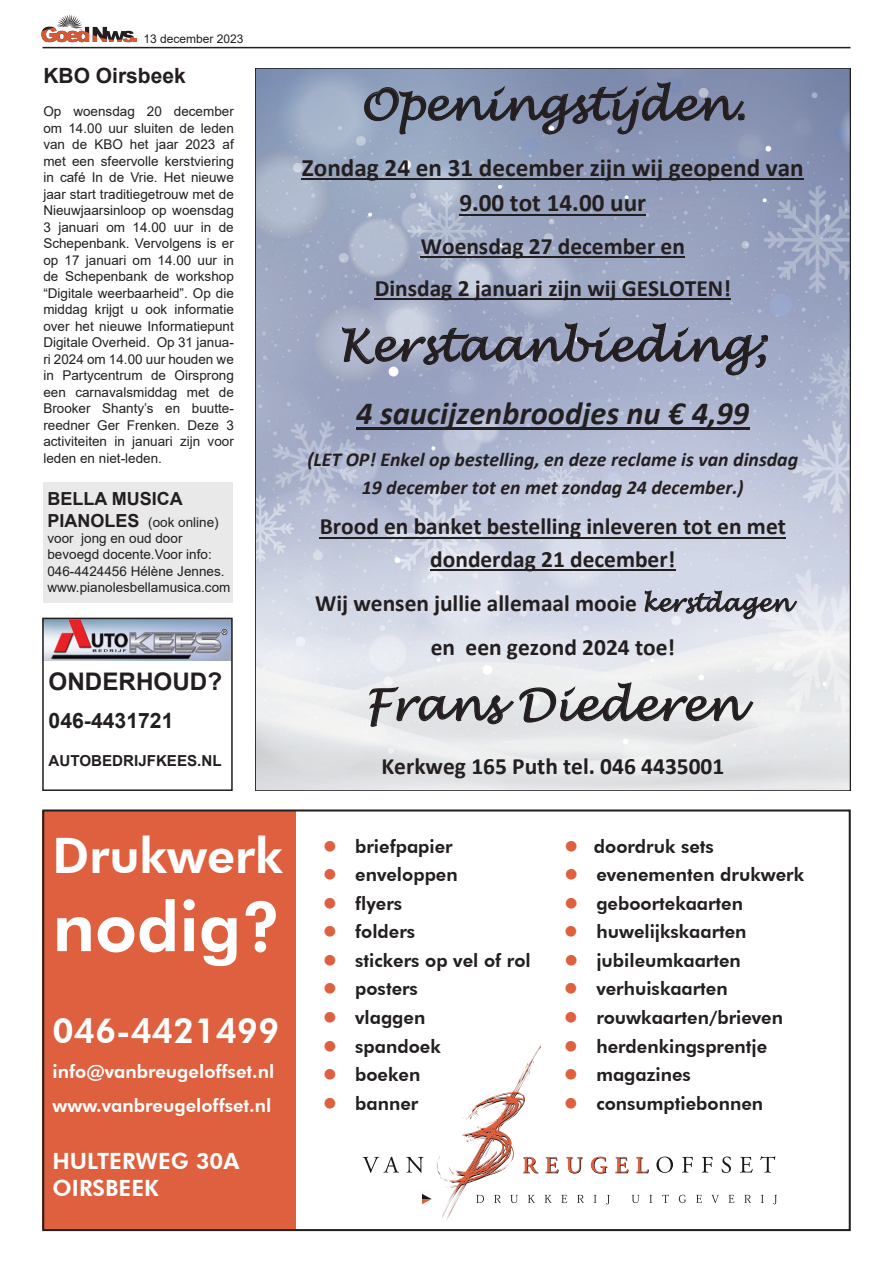
<style>
.page{position:relative;width:893px;height:1263px;background:#fff}
.page>*{position:absolute;margin:0;border:0;box-sizing:border-box;transform-origin:0 0}
.t1{font:800 68.7px "Futura BT";color:#fff}
.t2{font:800 48.9px "Futura BT";color:#fff}
.t3{font:italic 43.2px "Lucida Handwriting";color:#231f20}
.t4{font:800 34.65px "Futura BT";color:#fff}
.t5{font:italic 700 32.4px "Calibri";color:#231f20}
.t6{font:700 25.2px/35.2px "Calibri";color:#231f20;text-align:center}
.t7{font:700 24.3px "Arial";color:#231f20}
.t8{font:700 23.4px/41.8px "Calibri";color:#231f20;text-align:center}
.t9{font:800 22.35px/26.8px "Futura BT";color:#fff}
.t10{font:700 21.15px "Arial";color:#231f20}
.t11{font:700 21px "Arial";color:#231f20}
.t12{font:italic 700 19.8px/27.9px "Calibri";color:#231f20;text-align:center}
.t13{font:800 18.3px "Futura BT";color:#231f20}
.t14{font:800 18.3px/34.7px "Futura BT";color:#fff}
.t15{font:700 18px "Arial";color:#231f20}
.t16{font:700 15.15px "Arial";color:#231f20}
.t17{font:13.5px/16.5px "Arial";color:#231f20;text-align:justify}
.t18{font:12px "Arial";color:#231f20}
.s1{font-weight:700;font-size:18px}
.s2{font-family:"Lucida Handwriting";font-weight:400;font-style:italic}
.s3{color:#de603e}
</style>
<div class="page">
<hr style="left:43px;top:47px;width:807px;height:1px;background:#231f20">
<svg style="left:41px;top:14px;width:96px;height:28px"></svg>
<img style="left:258px;top:71px;width:589px;height:717px">
<hr style="left:302px;top:178px;width:502px;height:2px;background:#231f20">
<hr style="left:459px;top:214px;width:187px;height:1px;background:#231f20">
<hr style="left:421px;top:256px;width:264px;height:2px;background:#231f20">
<hr style="left:375px;top:298px;width:356px;height:2px;background:#231f20">
<hr style="left:356px;top:427px;width:393px;height:2px;background:#231f20">
<hr style="left:320px;top:537px;width:466px;height:1px;background:#231f20">
<hr style="left:430px;top:570px;width:245px;height:1px;background:#231f20">
<div style="left:42px;top:811px;width:254px;height:418px;background:#de603e"></div>
<svg style="left:363px;top:1156px;width:36px;height:17px"></svg>
<svg style="left:591px;top:1156px;width:17px;height:17px"></svg>
<svg style="left:615px;top:1157px;width:14px;height:16px"></svg>
<svg style="left:636px;top:1157px;width:13px;height:16px"></svg>
<svg style="left:656px;top:1156px;width:17px;height:17px"></svg>
<svg style="left:682px;top:1157px;width:11px;height:15px"></svg>
<svg style="left:702px;top:1157px;width:10px;height:15px"></svg>
<svg style="left:722px;top:1156px;width:9px;height:17px"></svg>
<svg style="left:740px;top:1157px;width:13px;height:15px"></svg>
<svg style="left:760px;top:1156px;width:15px;height:16px"></svg>
<svg style="left:594px;top:1195px;width:3px;height:8px"></svg>
<svg style="left:606px;top:1195px;width:4px;height:9px"></svg>
<svg style="left:632px;top:1195px;width:7px;height:8px"></svg>
<svg style="left:649px;top:1195px;width:3px;height:8px"></svg>
<svg style="left:662px;top:1195px;width:7px;height:8px"></svg>
<svg style="left:679px;top:1195px;width:7px;height:8px"></svg>
<svg style="left:696px;top:1195px;width:6px;height:8px"></svg>
<svg style="left:712px;top:1195px;width:7px;height:8px"></svg>
<svg style="left:729px;top:1195px;width:5px;height:8px"></svg>
<svg style="left:744px;top:1195px;width:7px;height:8px"></svg>
<svg style="left:761px;top:1195px;width:3px;height:8px"></svg>
<svg style="left:773px;top:1195px;width:4px;height:9px"></svg>
<svg style="left:406px;top:1045px;width:178px;height:175px"></svg>
<div style="left:42px;top:809px;width:809px;height:422px;border:2px solid #231f20"></div>
<img style="left:45px;top:621px;width:185px;height:39px">
<div style="left:42px;top:618px;width:191px;height:173px;border:2px solid #231f20"></div>
<div style="left:43px;top:482px;width:189px;height:121px;background:#e9e9e9"></div>
<p class="t18" style="left:143px;top:30px;width:102px">13 december 2023</p>
<h3 class="t11" style="left:43px;top:61px;width:144px">KBO Oirsbeek</h3>
<p class="t17" style="left:43px;top:103px;width:192px">Op woensdag 20 december om 14.00 uur sluiten de leden van de KBO het jaar 2023 af met een sfeervolle kerstviering in café In de Vrie. Het nieuwe jaar start traditiegetrouw met de Nieuwjaarsinloop op woensdag 3 januari om 14.00 uur in de Schepenbank. Vervolgens is er op 17 januari om 14.00 uur in de Schepenbank de workshop “Digitale weerbaarheid”. Op die middag krijgt u ook informatie over het nieuwe Informatiepunt Digitale Overheid. Op 31 janua&shy;ri 2024 om 14.00 uur houden we in Partycentrum de Oirsprong een carnavalsmiddag met de Brooker Shanty’s en buutte&shy;reedner Ger Frenken. Deze 3 activiteiten in januari zijn voor leden en niet-leden.</p>
<h3 class="t15" style="left:47px;top:486px;width:137px">BELLA MUSICA</h3>
<p class="t17" style="left:47px;top:514px;width:185px;text-align:left"><span class="s1">PIANOLES</span> (ook online) voor jong en oud door bevoegd docente.Voor info:<br>046-4424456 Hélène Jennes. www.pianolesbellamusica.com</p>
<h3 class="t7" style="left:49px;top:665px;width:175px">ONDERHOUD?</h3>
<h3 class="t10" style="left:49px;top:706px;width:126px">046-4431721</h3>
<p class="t16" style="left:49px;top:750px;width:175px">AUTOBEDRIJFKEES.NL</p>
<h3 class="t3" style="left:360px;top:78px;width:388px">Openingstijden.</h3>
<h3 class="t6" style="left:302px;top:149px;width:503px">Zondag 24 en 31 december zijn wij geopend van<br>9.00 tot 14.00 uur</h3>
<h3 class="t8" style="left:375px;top:225px;width:358px">Woensdag 27 december en<br>Dinsdag 2 januari zijn wij GESLOTEN!</h3>
<h3 class="t3" style="left:339px;top:319px;width:430px">Kerstaanbieding;</h3>
<h3 class="t5" style="left:356px;top:390px;width:395px">4 saucijzenbroodjes nu € 4,99</h3>
<h3 class="t12" style="left:307px;top:445px;width:492px">(LET OP! Enkel op bestelling, en deze reclame is van dinsdag<br>19 december tot en met zondag 24 december.)</h3>
<h3 class="t8" style="left:320px;top:509px;width:468px;line-height:33px">Brood en banket bestelling inleveren tot en met donderdag 21 december!</h3>
<h3 class="t8" style="left:315px;top:581px;width:477px;line-height:43.8px">Wij wensen jullie allemaal mooie <span class="s2">kerstdagen </span>en een gezond 2024 toe!</h3>
<h3 class="t3" style="left:364px;top:679px;width:378px">Frans Diederen</h3>
<h3 class="t8" style="left:381px;top:745px;width:344px">Kerkweg 165 Puth tel. 046 4435001</h3>
<h2 class="t2" style="left:53px;top:826px;width:232px">Drukwerk</h2>
<h1 class="t1" style="left:53px;top:885px;width:230px">nodig?</h1>
<h3 class="t4" style="left:53px;top:1009px;width:228px">046-4421499</h3>
<h3 class="t14" style="left:53px;top:1053px;width:223px">info@vanbreugeloffset.nl www.vanbreugeloffset.nl</h3>
<h3 class="t9" style="left:53px;top:1147px;width:188px">HULTERWEG 30A<br>OIRSBEEK</h3>
<h3 class="t13" style="left:323px;top:835px;width:131px"><span class="s3">●</span> briefpapier</h3>
<h3 class="t13" style="left:564px;top:835px;width:151px"><span class="s3">●</span> doordruk sets</h3>
<h3 class="t13" style="left:323px;top:864px;width:136px"><span class="s3">●</span> enveloppen</h3>
<h3 class="t13" style="left:564px;top:864px;width:241px"><span class="s3">●</span> evenementen drukwerk</h3>
<h3 class="t13" style="left:323px;top:892px;width:81px"><span class="s3">●</span> flyers</h3>
<h3 class="t13" style="left:564px;top:892px;width:180px"><span class="s3">●</span> geboortekaarten</h3>
<h3 class="t13" style="left:323px;top:921px;width:94px"><span class="s3">●</span> folders</h3>
<h3 class="t13" style="left:564px;top:921px;width:184px"><span class="s3">●</span> huwelijkskaarten</h3>
<h3 class="t13" style="left:323px;top:949px;width:209px"><span class="s3">●</span> stickers op vel of rol</h3>
<h3 class="t13" style="left:564px;top:949px;width:178px"><span class="s3">●</span> jubileumkaarten</h3>
<h3 class="t13" style="left:323px;top:978px;width:96px"><span class="s3">●</span> posters</h3>
<h3 class="t13" style="left:564px;top:978px;width:165px"><span class="s3">●</span> verhuiskaarten</h3>
<h3 class="t13" style="left:323px;top:1006px;width:104px"><span class="s3">●</span> vlaggen</h3>
<h3 class="t13" style="left:564px;top:1006px;width:220px"><span class="s3">●</span> rouwkaarten/brieven</h3>
<h3 class="t13" style="left:323px;top:1035px;width:119px"><span class="s3">●</span> spandoek</h3>
<h3 class="t13" style="left:564px;top:1035px;width:205px"><span class="s3">●</span> herdenkingsprentje</h3>
<h3 class="t13" style="left:323px;top:1063px;width:99px"><span class="s3">●</span> boeken</h3>
<h3 class="t13" style="left:564px;top:1063px;width:128px"><span class="s3">●</span> magazines</h3>
<h3 class="t13" style="left:323px;top:1092px;width:97px"><span class="s3">●</span> banner</h3>
<h3 class="t13" style="left:564px;top:1092px;width:200px"><span class="s3">●</span> consumptiebonnen</h3>
</div>
